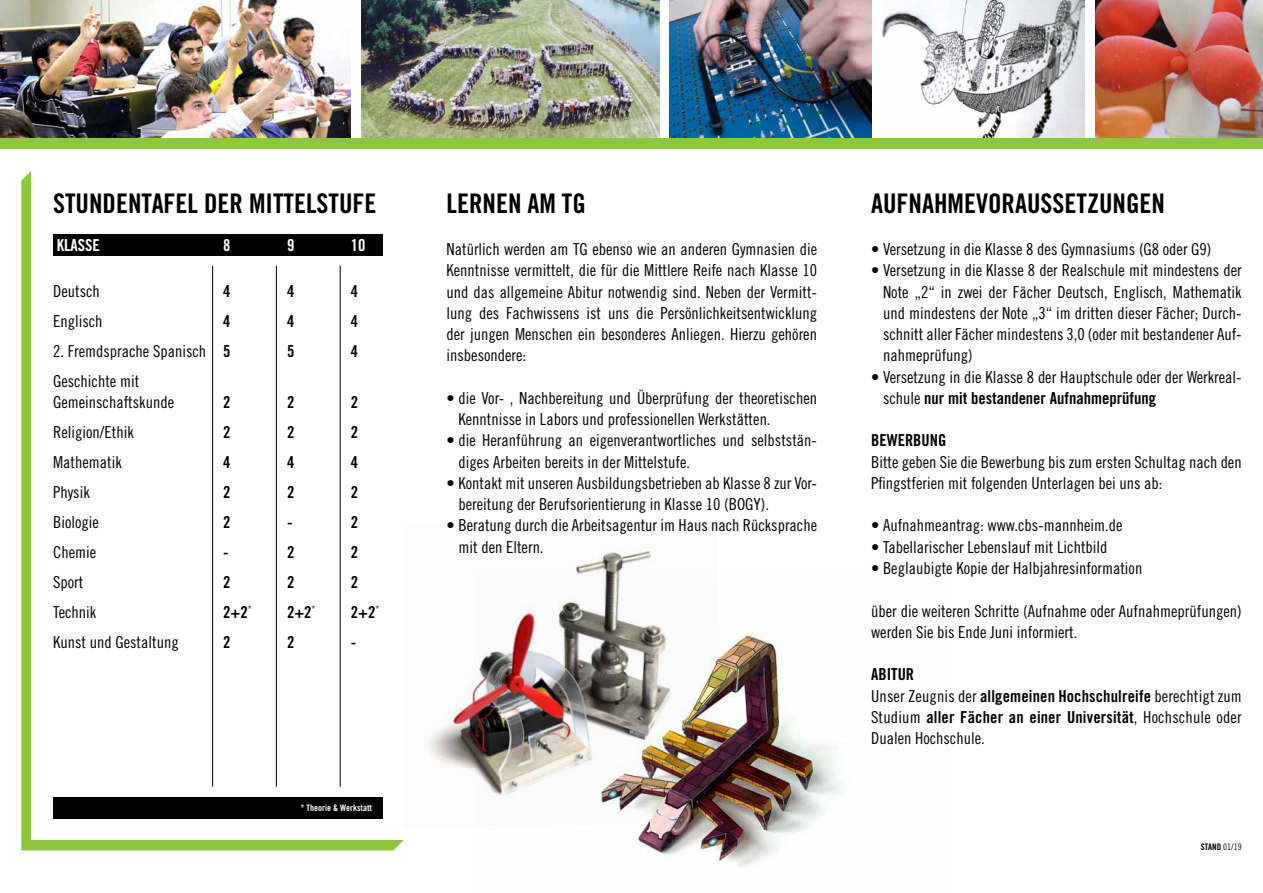
<style>
.page{position:relative;width:1263px;height:893px;background:#fff}
.page>*{position:absolute;margin:0;border:0;box-sizing:border-box;transform-origin:0 0}
.t1{font:27px "Trade Gothic Bold Cond Twenty";color:#000}
.t2{font:16.5px/21.3px "Trade Gothic Cond Eighteen";color:#000}
.t3{font:16.5px/30px "Trade Gothic Bold Cond Twenty";color:#000;text-align:justify}
.t4{font:16.5px "Trade Gothic Bold Cond Twenty";color:#fff}
.t5{font:9px "Trade Gothic Bold Cond Twenty";color:#fff}
.t6{font:9px "Trade Gothic Bold Cond Twenty";color:#000}
.s1{font-family:"Trade Gothic Cond Eighteen"}
.s2{font-family:"Trade Gothic Bold Cond Twenty"}
</style>
<div class="page">
<img style="left:361px;top:0;width:298px;height:138px">
<img style="left:670px;top:0;width:202px;height:138px">
<img style="left:637px;top:628px;width:208px;height:240px">
<img style="left:428px;top:550px;width:294px;height:278px">
<img style="left:0;top:0;width:351px;height:138px">
<img style="left:1095px;top:0;width:168px;height:138px">
<img style="left:882px;top:0;width:202px;height:138px">
<div style="left:0;top:138px;width:1263px;height:11px;background:#8dc63f"></div>
<svg style="left:21px;top:171px;width:383px;height:679px;background:#96ca4f"></svg>
<div style="left:32px;top:170px;width:372px;height:670px;background:#fff"></div>
<div style="left:53px;top:234px;width:330px;height:21px;background:#000"></div>
<div style="left:53px;top:797px;width:330px;height:22px;background:#000"></div>
<hr style="left:212px;top:266px;width:1px;height:521px;background:#000">
<hr style="left:276px;top:266px;width:1px;height:521px;background:#000">
<hr style="left:340px;top:266px;width:1px;height:521px;background:#000">
<h1 class="t1" style="left:53px;top:187px;width:76px">Stundenta</h1>
<h1 class="t1" style="left:164px;top:187px;width:114px">fel der Mittelstu</h1>
<h1 class="t1" style="left:353px;top:187px;width:23px">fe</h1>
<p class="t4" style="left:57px;top:235px;width:8px">Klasse</p>
<p class="t2" style="left:53px;top:276px;width:51px;line-height:30px">Deutsch<br>Englisch</p>
<p class="t2" style="left:53px;top:336px;width:155px;line-height:30px">2. Fremdsprache Spanisch<br>Geschichte mit</p>
<p class="t2" style="left:53px;top:387px;width:127px;line-height:30px">Gemeinschaftskunde<br>Religion/Ethik<br>Mathematik<br>Physik<br>Biologie<br>Chemie<br>Sport<br>Technik<br>Kunst und Gestaltung</p>
<p class="t4" style="left:223px;top:235px;width:9px">8</p>
<p class="t3" style="left:223px;top:276px;width:9px">4<br>4<br>5</p>
<p class="t3" style="left:223px;top:387px;width:30px;text-align:left">2<br>2<br>4<br>2<br>2<br>-<br>2<br>2+2<sup>*<br></sup>2</p>
<p class="t4" style="left:287px;top:235px;width:9px">9</p>
<p class="t3" style="left:287px;top:276px;width:9px">4<br>4<br>5</p>
<p class="t3" style="left:287px;top:387px;width:30px;text-align:left">2<br>2<br>4<br>2<br>-<br>2<br>2<br>2+2<sup>*<br></sup>2</p>
<p class="t4" style="left:351px;top:235px;width:16px">10</p>
<p class="t3" style="left:351px;top:276px;width:9px">4<br>4<br>4</p>
<p class="t3" style="left:351px;top:387px;width:30px;text-align:left">2<br>2<br>4<br>2<br>2<br>2<br>2<br>2+2<sup>* </sup>-</p>
<p class="t5" style="left:301px;top:803px;width:73px">* Theorie &amp; Werkstatt</p>
<h1 class="t1" style="left:446px;top:187px;width:24px">Lernen</h1>
<h1 class="t1" style="left:527px;top:187px;width:57px">am TG</h1>
<p class="t2" style="left:446px;top:238px;width:372px;text-align:justify">Natürlich werden am TG ebenso wie an anderen Gymnasien die Kenntnisse vermittelt, die für die Mittlere Reife nach Klasse 10 und das allgemeine Abitur notwendig sind. Neben der Vermitt&shy;lung des Fachwissens ist uns die Persönlichkeitsentwicklung der jungen Menschen ein besonderes Anliegen. Hierzu gehören insbesondere:</p>
<p class="t2" style="left:458px;top:387px;width:360px;text-indent:-12px">• die Vor- , Nachbereitung und Überprüfung der theoretischen<br>Kenntnisse in Labors und professionellen Werkstätten.</p>
<p class="t2" style="left:458px;top:430px;width:360px;text-indent:-12px">• die Heranführung an eigenverantwortliches und selbststän&shy;diges Arbeiten bereits in der Mittelstufe.</p>
<p class="t2" style="left:458px;top:472px;width:360px;text-indent:-12px">• Kontakt mit unseren Ausbildungsbetrieben ab Klasse 8 zur Vor&shy;bereitung der Berufsorientierung in Klasse 10 (BOGY).</p>
<p class="t2" style="left:458px;top:515px;width:360px;text-indent:-12px">• Beratung durch die Arbeitsagentur im Haus nach Rücksprache mit den Eltern.</p>
<h1 class="t1" style="left:871px;top:187px;width:52px">Aufnahme</h1>
<h1 class="t1" style="left:976px;top:187px;width:26px">voraussetzun</h1>
<h1 class="t1" style="left:1126px;top:187px;width:26px">gen</h1>
<p class="t2" style="left:871px;top:238px;width:342px">• Versetzung in die Klasse 8 des Gymnasiums (G8 oder G9)</p>
<p class="t2" style="left:883px;top:260px;width:360px;text-align:justify;text-indent:-12px">• Versetzung in die Klasse 8 der Realschule mit mindestens der Note „2“ in zwei der Fächer Deutsch, Englisch, Mathematik und mindestens der Note „3“ im dritten dieser Fächer; Durch&shy;schnitt aller Fächer mindestens 3,0 (oder mit bestandener Auf&shy;nahmeprüfung)</p>
<p class="t2" style="left:871px;top:366px;width:372px">• Versetzung in die Klasse 8 der Hauptschule oder der Werkreal-</p>
<p class="t3" style="left:883px;top:383px;width:274px"><span class="s1">schule</span> nur mit bestandener Aufnahmeprüfung</p>
<p class="t3" style="left:871px;top:425px;width:18px">Bewerbun</p>
<p class="t3" style="left:938px;top:425px;width:10px">g</p>
<p class="t2" style="left:871px;top:451px;width:372px">Bitte geben Sie die Bewerbung bis zum ersten Schultag nach den<br>Pfingstferien mit folgenden Unterlagen bei uns ab:</p>
<p class="t2" style="left:871px;top:515px;width:253px">• Aufnahmeantrag: www.cbs-mannheim.de</p>
<p class="t2" style="left:871px;top:536px;width:238px">• Tabellarischer Lebenslauf mit Lichtbild</p>
<p class="t2" style="left:871px;top:557px;width:273px">• Beglaubigte Kopie der Halbjahresinformation</p>
<p class="t2" style="left:871px;top:600px;width:372px">über die weiteren Schritte (Aufnahme oder Aufnahmeprüfungen) werden Sie bis Ende Juni informiert.</p>
<p class="t3" style="left:871px;top:659px;width:16px">Abitur</p>
<p class="t2" style="left:871px;top:685px;width:372px">Unser Zeugnis der <span class="s2">allgemeinen Hochschulreife</span> berechtigt zum</p>
<p class="t3" style="left:871px;top:702px;width:372px"><span class="s1">Studium</span> aller Fächer an einer Universität<span class="s1">, Hochschule oder</span></p>
<p class="t2" style="left:871px;top:727px;width:115px">Dualen Hochschule.</p>
<p class="t6" style="left:1201px;top:842px;width:42px">Stand <span class="s1">01/19</span></p>
</div>
